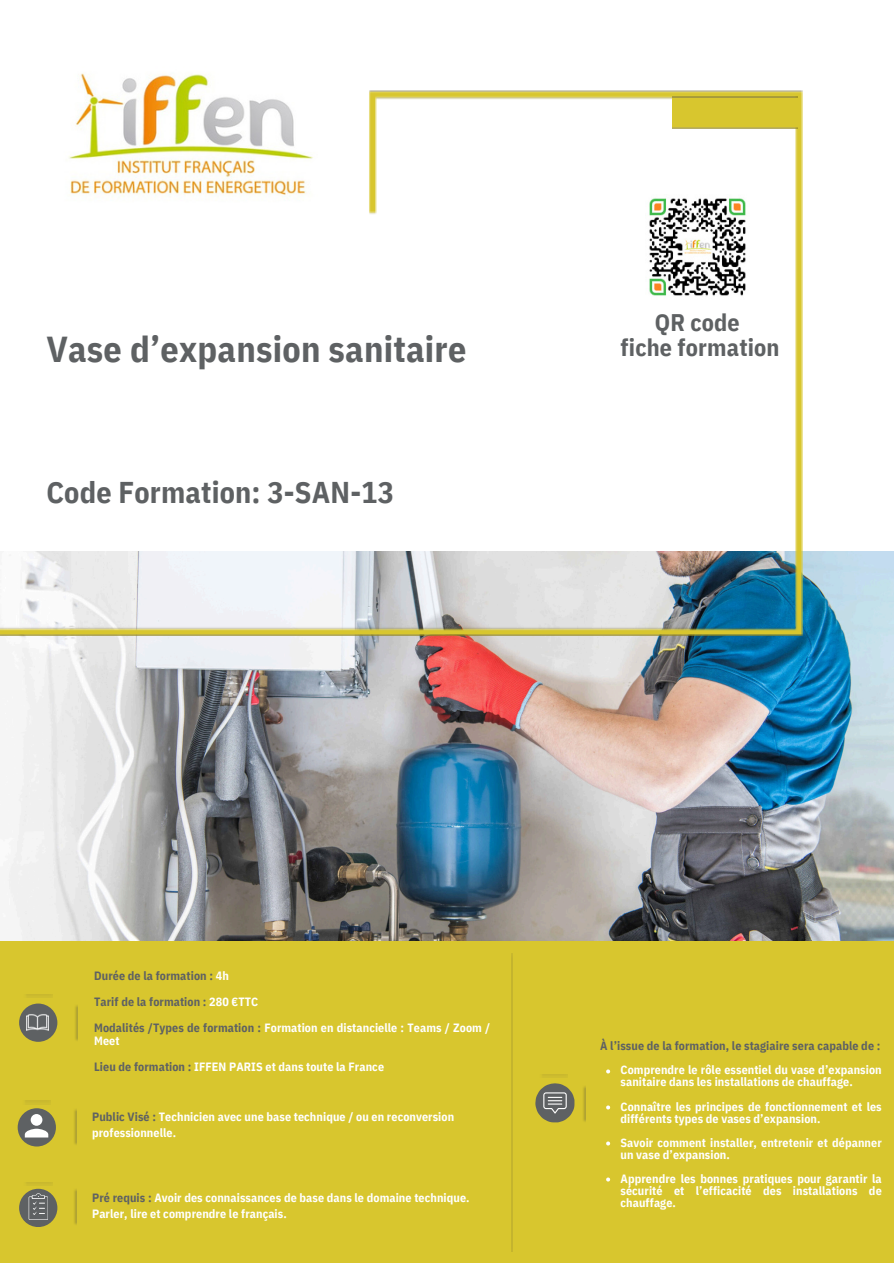
<style>
.page{position:relative;width:894px;height:1264px;background:#fff}
.page>*{position:absolute;margin:0;border:0;box-sizing:border-box;transform-origin:0 0}
.t1{font:700 36px "IBM Plex Sans Cond";letter-spacing:.005em;color:#5e6163}
.t2{font:700 30px "IBM Plex Sans Cond";letter-spacing:.005em;color:#5e6163}
.t3{font:700 24px/25.8px "IBM Plex Sans Cond";letter-spacing:.005em;color:#5e6163;text-align:center}
.t4{font:700 12px/12px "IBM Plex Sans Cond";letter-spacing:.005em;color:#fff}
.t5{font:700 12px "IBM Plex Sans Cond";letter-spacing:.005em;color:#5e6163}
.s1{color:#fff}
.s2{color:#5e6163}
</style>
<div class="page">
<div style="left:0;top:938px;width:893px;height:324px;background:#d8c62e"></div>
<img style="left:0;top:551px;width:893px;height:389px">
<img style="left:0;top:90px;width:802px;height:546px">
<img style="left:672px;top:96px;width:125px;height:33px">
<img style="left:511px;top:953px;width:1px;height:297px">
<img style="left:645px;top:195px;width:104px;height:104px">
<svg style="left:535px;top:1084px;width:39px;height:38px"></svg>
<svg style="left:19px;top:1003px;width:38px;height:38px"></svg>
<img style="left:27px;top:1011px;width:21px;height:22px">
<img style="left:56px;top:73px;width:267px;height:197px">
<svg style="left:18px;top:1108px;width:38px;height:38px"></svg>
<svg style="left:19px;top:1188px;width:38px;height:38px"></svg>
<img style="left:75px;top:1005px;width:3px;height:36px">
<img style="left:74px;top:1109px;width:2px;height:36px">
<img style="left:74px;top:1189px;width:2px;height:36px">
<img style="left:583px;top:1086px;width:2px;height:36px">
<svg style="left:29px;top:1193px;width:19px;height:26px"></svg>
<svg style="left:25px;top:1113px;width:23px;height:24px"></svg>
<svg style="left:606px;top:1069px;width:4px;height:4px"></svg>
<svg style="left:606px;top:1105px;width:4px;height:4px"></svg>
<svg style="left:606px;top:1141px;width:4px;height:4px"></svg>
<svg style="left:606px;top:1177px;width:4px;height:4px"></svg>
<p class="t1" style="left:46px;top:325px;width:421px">Vase d’expansion sanitaire</p>
<p class="t2" style="left:46px;top:472px;width:349px">Code Formation: 3-SAN-13</p>
<p class="t3" style="left:620px;top:308px;width:160px">QR code<br>fiche formation</p>
<h4 class="t5" style="left:94px;top:968px;width:136px">Durée de la formation : <span class="s1">4h</span></h4>
<h4 class="t5" style="left:94px;top:994px;width:166px">Tarif de la formation : <span class="s1">280 €TTC</span></h4>
<p class="t4" style="left:94px;top:1021px;width:397px"><span class="s2">Modalités /Types de formation :</span> Formation en distancielle : Teams / Zoom /</p>
<p class="t4" style="left:94px;top:1027px;width:291px;line-height:26px">Meet<br><span class="s2">Lieu de formation :</span> IFFEN PARIS et dans toute la France</p>
<h4 class="t4" style="left:92px;top:1108px;width:363px;line-height:16px"><span class="s2">Public Visé :</span> Technicien avec une base technique / ou en reconversion professionnelle.</h4>
<h4 class="t4" style="left:92px;top:1189px;width:379px;line-height:16px"><span class="s2">Pré requis :</span> Avoir des connaissances de base dans le domaine technique.<br>Parler, lire et comprendre le français.</h4>
<p class="t5" style="left:600px;top:1038px;width:282px">À l’issue de la formation, le stagiaire sera capable de :</p>
<p class="t4" style="left:620px;top:1063px;width:263px">Comprendre le rôle essentiel du vase d’expansion sanitaire dans les installations de chauffage.</p>
<p class="t4" style="left:620px;top:1099px;width:263px">Connaître les principes de fonctionnement et les différents types de vases d’expansion.</p>
<h4 class="t4" style="left:620px;top:1135px;width:263px">Savoir comment installer, entretenir et dépanner un vase d’expansion.</h4>
<h4 class="t4" style="left:620px;top:1171px;width:263px;text-align:justify">Apprendre les bonnes pratiques pour garantir la sécurité et l’efficacité des installations de chauffage.</h4>
</div>
